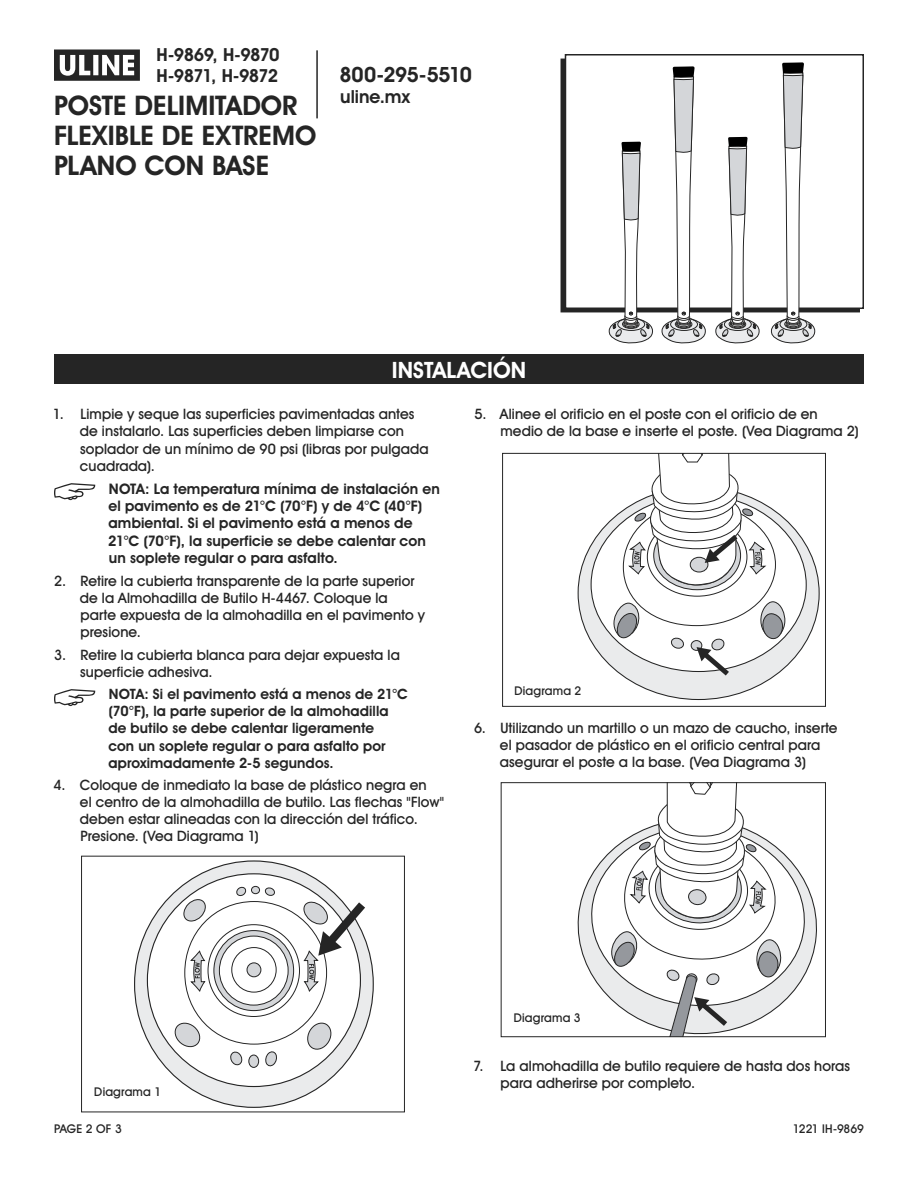
<style>
.page{position:relative;width:918px;height:1188px;background:#fff}
.page>*{position:absolute;margin:0;border:0;box-sizing:border-box;transform-origin:0 0}
.t1{font:700 27px/30px "Uline Two Knine";letter-spacing:.005em;color:#252525}
.t2{font:700 22.5px "Uline Two Knine";letter-spacing:.005em;color:#fff}
.t3{font:700 21px "Uline Two Knine";letter-spacing:-.02em;color:#252525}
.t4{font:700 18px/21px "Uline Two Knine";letter-spacing:-.035em;color:#252525}
.t5{font:700 14.55px/17.4px "Uline Two Knine";letter-spacing:.005em;color:#252525}
.t6{font:14.25px/17.1px "Uline Two Knine";letter-spacing:.01em;color:#252525}
.t7{font:700 14.25px/17.1px "Uline Two Knine";letter-spacing:.01em;color:#252525}
.t8{font:12px "Uline Two Knine";letter-spacing:.015em;color:#252525}
.t9{font:12px "Uline Two Knine";letter-spacing:-.015em;color:#252525}
</style>
<div class="page">
<hr style="left:316px;top:50px;width:2px;height:68px;background:#252525">
<svg style="left:54px;top:50px;width:86px;height:31px"></svg>
<div style="left:54px;top:354px;width:810px;height:30px;background:#252525"></div>
<svg style="left:54px;top:483px;width:41px;height:17px"></svg>
<svg style="left:54px;top:689px;width:41px;height:17px"></svg>
<svg style="left:577px;top:851px;width:240px;height:153px"></svg>
<svg style="left:603px;top:784px;width:179px;height:251px"></svg>
<div style="left:501px;top:782px;width:325px;height:255px;border:1px solid #252525"></div>
<svg style="left:577px;top:504px;width:242px;height:196px"></svg>
<svg style="left:605px;top:601px;width:37px;height:38px"></svg>
<div style="left:691px;top:641px;width:11px;height:9px;background:#d4d6d9;border-radius:50%"></div>
<div style="left:691px;top:640px;width:11px;height:11px;border:1px solid #252525;border-radius:50%"></div>
<svg style="left:671px;top:637px;width:13px;height:12px"></svg>
<svg style="left:759px;top:600px;width:26px;height:40px"></svg>
<svg style="left:629px;top:455px;width:137px;height:136px"></svg>
<svg style="left:697px;top:638px;width:32px;height:38px"></svg>
<div style="left:502px;top:453px;width:324px;height:254px;border:1px solid #252525"></div>
<svg style="left:134px;top:860px;width:240px;height:248px"></svg>
<svg style="left:213px;top:930px;width:81px;height:81px"></svg>
<svg style="left:182px;top:898px;width:25px;height:24px"></svg>
<svg style="left:173px;top:1021px;width:28px;height:27px"></svg>
<svg style="left:306px;top:1021px;width:26px;height:30px"></svg>
<svg style="left:236px;top:886px;width:10px;height:11px"></svg>
<div style="left:251px;top:886px;width:9px;height:8px;background:#d4d6d9;border-radius:50%"></div>
<div style="left:251px;top:886px;width:9px;height:8px;border:1px solid #252525;border-radius:50%"></div>
<svg style="left:265px;top:887px;width:10px;height:9px"></svg>
<svg style="left:265px;top:1050px;width:13px;height:17px"></svg>
<div style="left:249px;top:1055px;width:10px;height:12px;background:#d4d6d9;border-radius:50%"></div>
<div style="left:249px;top:1055px;width:10px;height:13px;border:1px solid #252525;border-radius:50%"></div>
<svg style="left:230px;top:1051px;width:12px;height:15px"></svg>
<div style="left:247px;top:963px;width:14px;height:14px;background:#d4d6d9;border-radius:50%"></div>
<div style="left:247px;top:963px;width:14px;height:14px;border:1px solid #252525;border-radius:50%"></div>
<svg style="left:302px;top:900px;width:63px;height:92px"></svg>
<svg style="left:191px;top:951px;width:14px;height:41px"></svg>
<div style="left:81px;top:856px;width:324px;height:256px;border:1px solid #252525"></div>
<div style="left:565px;top:54px;width:299px;height:255px;border:2px solid #252525"></div>
<svg style="left:609px;top:142px;width:44px;height:202px"></svg>
<svg style="left:715px;top:137px;width:44px;height:207px"></svg>
<svg style="left:662px;top:66px;width:43px;height:278px"></svg>
<svg style="left:771px;top:62px;width:44px;height:282px"></svg>
<p class="t4" style="left:157px;top:44px;width:125px">H-9869, H-9870<br>H-9871, H-9872</p>
<h1 class="t1" style="left:54px;top:90px;width:264px">POSTE DELIMITADOR<br>FLEXIBLE DE EXTREMO<br>PLANO CON BASE</h1>
<h3 class="t3" style="left:340px;top:62px;width:134px">800-295-5510</h3>
<p class="t4" style="left:340px;top:86px;width:71px">uline.mx</p>
<h2 class="t2" style="left:392px;top:356px;width:136px">INSTALACIÓN</h2>
<p class="t6" style="left:80px;top:406px;width:350px;text-indent:-27px">1. Limpie y seque las superficies pavimentadas antes de instalarlo. Las superficies deben limpiarse con soplador de un mínimo de 90 psi (libras por pulgada cuadrada).</p>
<p class="t5" style="left:108px;top:480px;width:333px">NOTA: La temperatura mínima de instalación en el pavimento es de 21°C (70°F) y de 4°C (40°F) ambiental. Si el pavimento está a menos de 21°C (70°F), la superficie se debe calentar con un soplete regular o para asfalto.</p>
<p class="t6" style="left:80px;top:572px;width:347px;text-indent:-26px">2. Retire la cubierta transparente de la parte superior de la Almohadilla de Butilo H-4467. Coloque la parte expuesta de la almohadilla en el pavimento y presione.</p>
<p class="t6" style="left:80px;top:646px;width:321px;text-indent:-26px">3. Retire la cubierta blanca para dejar expuesta la superficie adhesiva.</p>
<p class="t7" style="left:108px;top:686px;width:301px">NOTA: Si el pavimento está a menos de 21°C (70°F), la parte superior de la almohadilla de butilo se debe calentar ligeramente<br>con un soplete regular o para asfalto por aproximadamente 2-5 segundos.</p>
<p class="t6" style="left:80px;top:776px;width:366px;text-indent:-26px">4. Coloque de inmediato la base de plástico negra en<br>el centro de la almohadilla de butilo. Las flechas "Flow" deben estar alineadas con la dirección del tráfico.<br>Presione. (Vea Diagrama 1)</p>
<p class="t6" style="left:501px;top:406px;width:360px;text-indent:-26px">5. Alinee el orificio en el poste con el orificio de en medio de la base e inserte el poste. (Vea Diagrama 2)</p>
<p class="t8" style="left:515px;top:683px;width:68px">Diagrama 2</p>
<p class="t6" style="left:474px;top:719px;width:365px;text-align:center">6. Utilizando un martillo o un mazo de caucho, inserte el pasador de plástico en el orificio central para asegurar el poste a la base. (Vea Diagrama 3)</p>
<p class="t8" style="left:94px;top:1084px;width:68px">Diagrama 1</p>
<p class="t8" style="left:514px;top:1010px;width:68px">Diagrama 3</p>
<p class="t6" style="left:501px;top:1057px;width:351px;text-indent:-28px">7. La almohadilla de butilo requiere de hasta dos horas para adherirse por completo.</p>
<p class="t8" style="left:54px;top:1122px;width:69px">PAGE 2 OF 3</p>
<p class="t9" style="left:793px;top:1122px;width:73px">1221 IH-9869</p>
</div>
